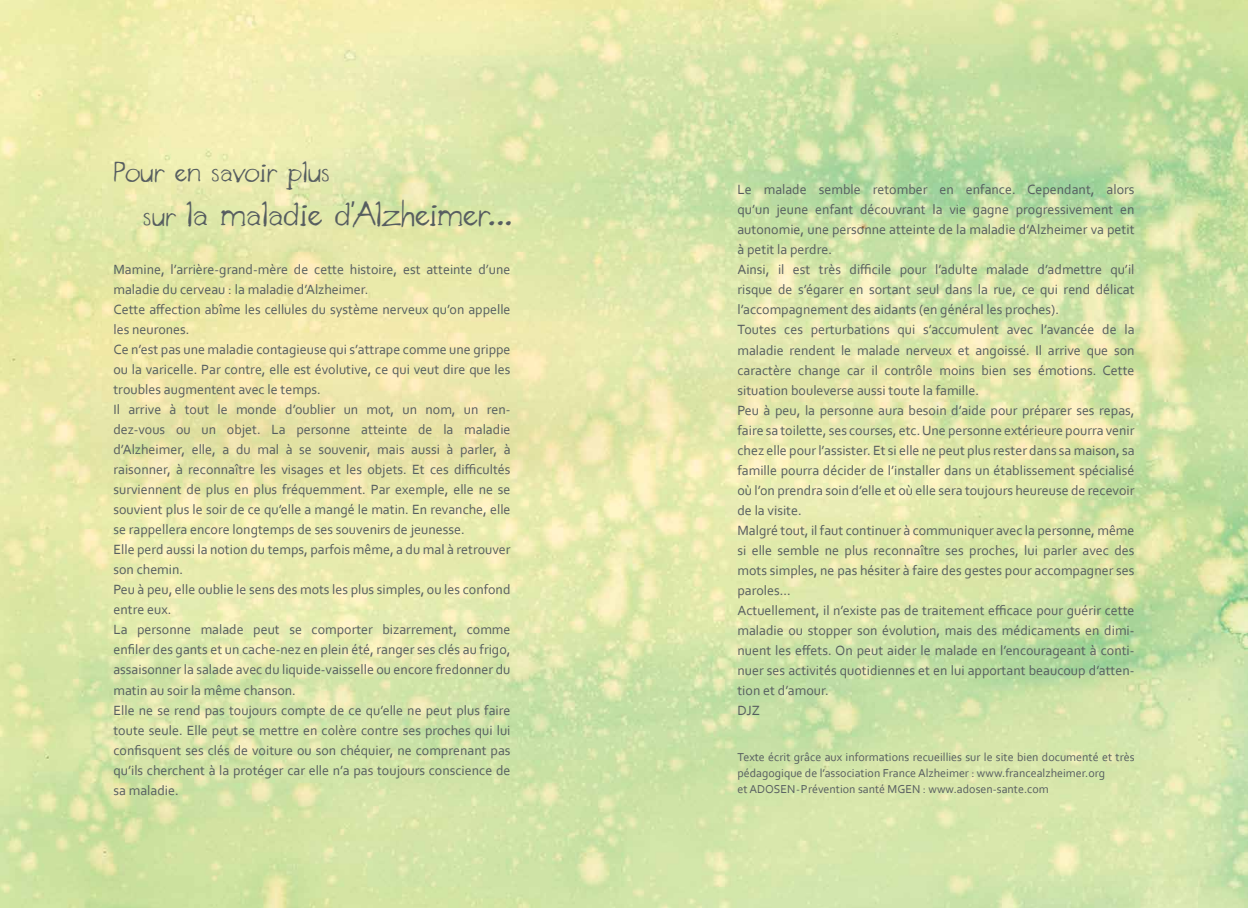
<style>
.page{position:relative;width:1248px;height:908px;background:#fff}
.page>*{position:absolute;margin:0;border:0;box-sizing:border-box;transform-origin:0 0}
.t1{font:36px "Designer Notes";color:#565d60}
.t2{font:30px "Designer Notes";color:#565d60}
.t3{font:14px/20px "Corbel";color:#565d60}
.t4{font:12px/16px "Corbel";color:#565d60}
.s1{font-size:30px}
</style>
<div class="page">
<img style="left:0;top:0;width:1247px;height:907px">
<h2 class="t2" style="left:113px;top:153px;width:218px">Pour en savoir plus</h2>
<h1 class="t1" style="left:143px;top:191px;width:369px"><span class="s1">sur</span> la maladie d’Alzheimer<span class="s1">…</span></h1>
<p class="t3" style="left:113px;top:259px;width:398px">Mamine, l’arrière-grand-mère de cette histoire, est atteinte d’une maladie du cerveau : la maladie d’Alzheimer.<br>Cette affection abîme les cellules du système nerveux qu’on appelle les neurones.<br>Ce n’est pas une maladie contagieuse qui s’attrape comme une grippe ou la varicelle. Par contre, elle est évolutive, ce qui veut dire que les troubles augmentent avec le temps.<br>Il arrive à tout le monde d’oublier un mot, un nom, un ren&shy;dez-vous ou un objet. La personne atteinte de la maladie d’Alzheimer, elle, a du mal à se souvenir, mais aussi à parler, à raisonner, à reconnaître les visages et les objets. Et ces difficultés surviennent de plus en plus fréquemment. Par exemple, elle ne se souvient plus le soir de ce qu’elle a mangé le matin. En revanche, elle se rappellera encore longtemps de ses souvenirs de jeunesse.<br>Elle perd aussi la notion du temps, parfois même, a du mal à retrouver son chemin.<br>Peu à peu, elle oublie le sens des mots les plus simples, ou les confond entre eux.<br>La personne malade peut se comporter bizarrement, comme enfiler des gants et un cache-nez en plein été, ranger ses clés au frigo, assaisonner la salade avec du liquide-vaisselle ou encore fredonner du matin au soir la même chanson.<br>Elle ne se rend pas toujours compte de ce qu’elle ne peut plus faire toute seule. Elle peut se mettre en colère contre ses proches qui lui confisquent ses clés de voiture ou son chéquier, ne comprenant pas qu’ils cherchent à la protéger car elle n’a pas toujours conscience de sa maladie.</p>
<p class="t3" style="left:737px;top:179px;width:398px">Le malade semble retomber en enfance. Cependant, alors qu’un jeune enfant découvrant la vie gagne progressivement en autonomie, une personne atteinte de la maladie d’Alzheimer va petit à petit la perdre.<br>Ainsi, il est très difficile pour l’adulte malade d’admettre qu’il risque de s’égarer en sortant seul dans la rue, ce qui rend délicat l’accompagnement des aidants (en général les proches).<br>Toutes ces perturbations qui s’accumulent avec l’avancée de la maladie rendent le malade nerveux et angoissé. Il arrive que son caractère change car il contrôle moins bien ses émotions. Cette situation bouleverse aussi toute la famille.<br>Peu à peu, la personne aura besoin d’aide pour préparer ses repas, faire sa toilette, ses courses, etc. Une personne extérieure pourra venir chez elle pour l’assister. Et si elle ne peut plus rester dans sa maison, sa famille pourra décider de l’installer dans un établissement spécialisé où l’on prendra soin d’elle et où elle sera toujours heureuse de recevoir de la visite.<br>Malgré tout, il faut continuer à communiquer avec la personne, même si elle semble ne plus reconnaître ses proches, lui parler avec des mots simples, ne pas hésiter à faire des gestes pour accompagner ses paroles...<br>Actuellement, il n’existe pas de traitement efficace pour guérir cette maladie ou stopper son évolution, mais des médicaments en dimi&shy;nuent les effets. On peut aider le malade en l’encourageant à conti&shy;nuer ses activités quotidiennes et en lui apportant beaucoup d’atten&shy;tion et d’amour.<br>DJZ</p>
<p class="t4" style="left:737px;top:748px;width:398px">Texte écrit grâce aux informations recueillies sur le site bien documenté et très pédagogique de l’association France Alzheimer : www.francealzheimer.org<br>et ADOSEN-Prévention santé MGEN : www.adosen-sante.com</p>
</div>
